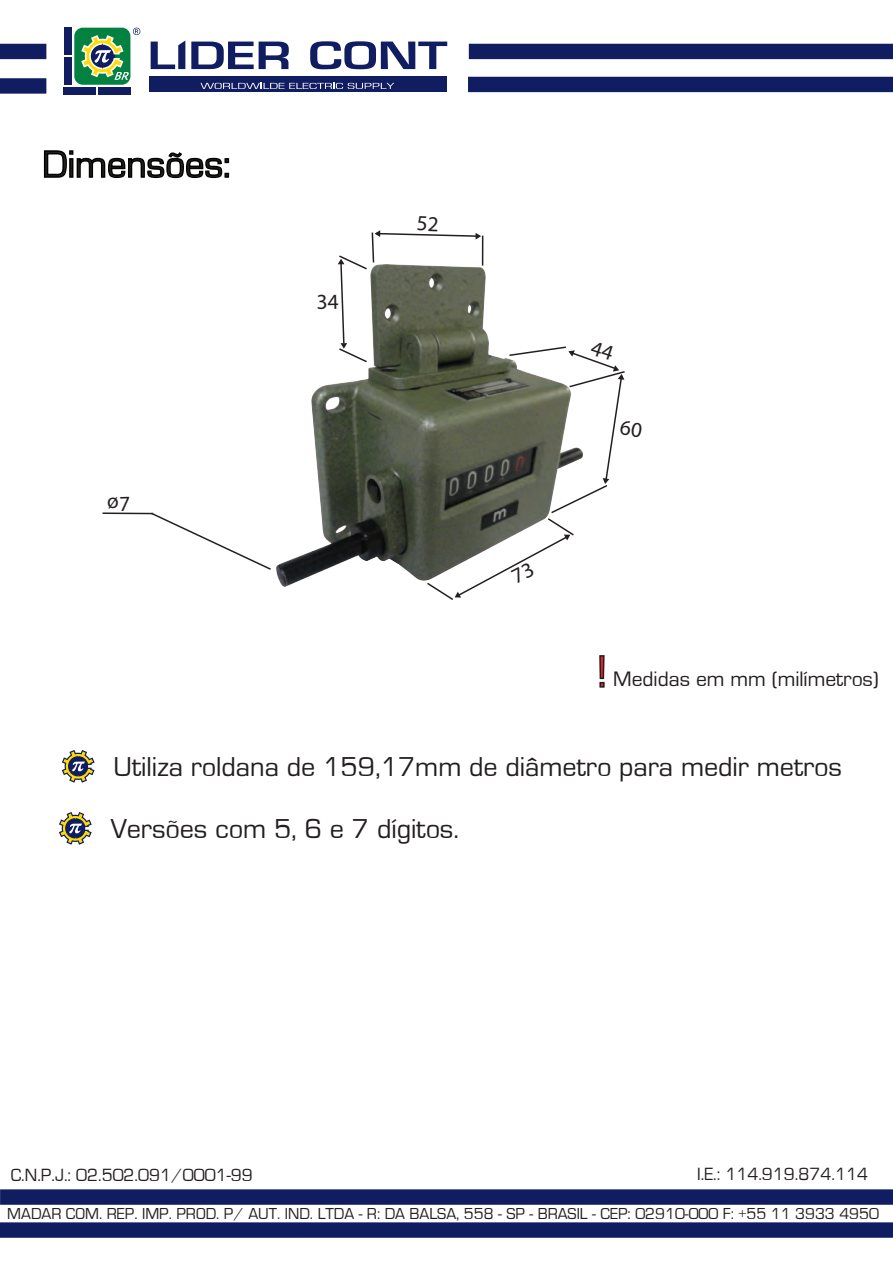
<style>
.page{position:relative;width:893px;height:1263px;background:#fff}
.page>*{position:absolute;margin:0;border:0;box-sizing:border-box;transform-origin:0 0}
.t1{font:39px "Eurostile";color:#231f20}
.t2{font:28.2px/62.1px "Eurostile";color:#231f20}
.t3{font:21.6px "Eurostile";color:#231f20}
.t4{font:21.15px "Myriad Pro";color:#231f20}
.t5{font:18.3px "Eurostile";color:#231f20}
.t6{font:16.35px "Eurostile";color:#231f20}
.s1{font-size:46.5px;color:#ee1d23}
</style>
<div class="page">
<img style="left:276px;top:390px;width:41px;height:197px">
<svg style="left:151px;top:40px;width:296px;height:29px"></svg>
<div style="left:149px;top:77px;width:298px;height:15px;background:#111d61"></div>
<svg style="left:200px;top:83px;width:194px;height:6px"></svg>
<div style="left:74px;top:28px;width:56px;height:57px;background:#038141;border-radius:9px"></div>
<div style="left:98px;top:88px;width:32px;height:7px;background:#111d61"></div>
<div style="left:64px;top:88px;width:32px;height:7px;background:#111d61"></div>
<div style="left:64px;top:28px;width:7px;height:27px;background:#111d61"></div>
<div style="left:64px;top:57px;width:7px;height:28px;background:#111d61"></div>
<svg style="left:81px;top:28px;width:59px;height:52px"></svg>
<div style="left:468px;top:77px;width:425px;height:15px;background:#111d61"></div>
<div style="left:0;top:78px;width:46px;height:16px;background:#111d61"></div>
<div style="left:469px;top:44px;width:424px;height:15px;background:#111d61"></div>
<div style="left:0;top:44px;width:46px;height:15px;background:#111d61"></div>
<div style="left:0;top:1222px;width:893px;height:16px;background:#111d61"></div>
<div style="left:0;top:1189px;width:893px;height:16px;background:#111d61"></div>
<svg style="left:43px;top:150px;width:186px;height:29px"></svg>
<svg style="left:150px;top:513px;width:121px;height:57px"></svg>
<hr style="left:103px;top:512px;width:50px;height:2px;background:#231f20">
<svg style="left:599px;top:655px;width:6px;height:33px"></svg>
<svg style="left:62px;top:750px;width:33px;height:33px"></svg>
<svg style="left:59px;top:812px;width:33px;height:33px"></svg>
<svg style="left:317px;top:230px;width:308px;height:370px"></svg>
<p class="t1" style="left:42px;top:144px;width:190px">Dimensões:</p>
<p class="t4" style="left:107px;top:488px;width:13px">ø</p>
<p class="t3" style="left:596px;top:668px;width:284px"><span class="s1">!</span> Medidas em mm (milímetros)</p>
<p class="t2" style="left:111px;top:736px;width:733px">Utiliza roldana de 159,17mm de diâmetro para medir metros<br>Versões com 5, 6 e 7 dígitos.</p>
<p class="t5" style="left:11px;top:1165px;width:244px">C.N.P.J.: 02.502.091/0001-99</p>
<p class="t5" style="left:697px;top:1164px;width:172px">I.E.: 114.919.874.114</p>
<p class="t6" style="left:7px;top:1205px;width:873px">MADAR COM. REP. IMP. PROD. P/ AUT. IND. LTDA - R: DA BALSA, 558 - SP - BRASIL - CEP: 02910-000 F: +55 11 3933 4950</p>
</div>
